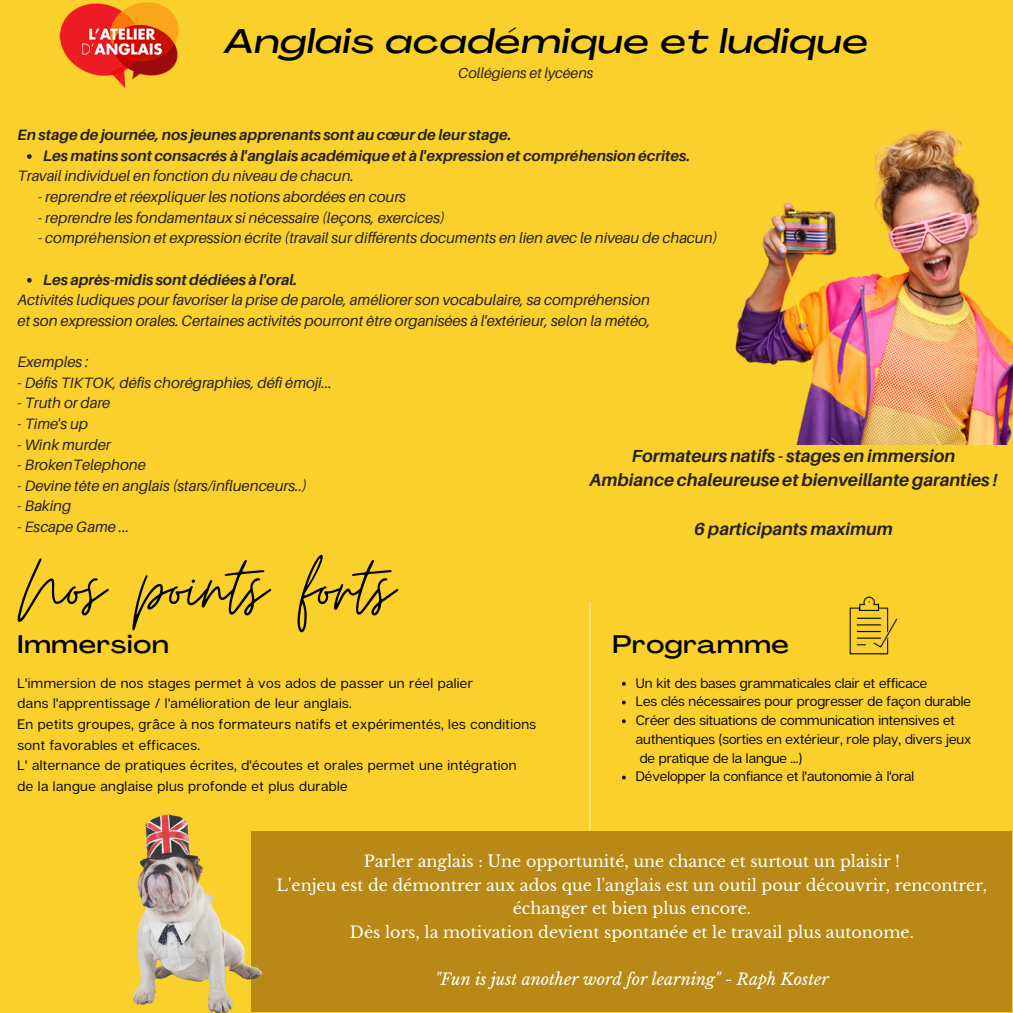
<style>
.page{position:relative;width:1013px;height:1013px;background:#fff}
.page>*{position:absolute;margin:0;border:0;box-sizing:border-box;transform-origin:0 0}
.t1{font:87.75px "Moon Time";color:#000}
.t2{font:italic 500 33.62px "Agrandir Grand";letter-spacing:.03em;color:#000}
.t3{font:500 expanded 25px "Agrandir";letter-spacing:.03em;color:#000}
.t4{font:italic 700 17.5px/24.4px "Aileron";color:#282120;text-align:center}
.t5{font:16px/23.5px "Libre Baskerville";color:#fff;text-align:center}
.t6{font:italic 16px "Libre Baskerville";color:#fff}
.t7{font:italic 15px/20.6px "Aileron";color:#282120}
.t8{font:italic 700 15px "Aileron";color:#282120}
.t9{font:italic 14.38px "Aileron";color:#282120}
.t10{font:13.75px/20.6px "Articulat CF";letter-spacing:.03em;color:#000}
.t11{font:13.75px/18.8px "Articulat CF";color:#000}
</style>
<div class="page">
<div style="left:0;top:0;width:1012px;height:1012px;background:#fad02c"></div>
<svg style="left:27px;top:154px;width:5px;height:5px"></svg>
<svg style="left:27px;top:278px;width:5px;height:4px"></svg>
<svg style="left:589px;top:602px;width:2px;height:229px"></svg>
<img style="left:849px;top:596px;width:49px;height:59px">
<svg style="left:622px;top:719px;width:3px;height:4px"></svg>
<div style="left:251px;top:831px;width:760px;height:180px;background:#b88917"></div>
<img style="left:132px;top:814px;width:136px;height:198px">
<img style="left:59px;top:2px;width:120px;height:86px">
<img style="left:735px;top:128px;width:277px;height:316px">
<h2 class="t2" style="left:225px;top:28px;width:645px">Anglais académique et ludique</h2>
<p class="t9" style="left:458px;top:64px;width:137px">Collégiens et lycéens</p>
<p class="t8" style="left:18px;top:125px;width:495px">En stage de journée, nos jeunes apprenants sont au cœur de leur stage.</p>
<p class="t7" style="left:18px;top:165px;width:338px">Travail individuel en fonction du niveau de chacun.</p>
<p class="t7" style="left:38px;top:186px;width:369px">- reprendre et réexpliquer les notions abordées en cours</p>
<p class="t7" style="left:38px;top:207px;width:408px">- reprendre les fondamentaux si nécessaire (leçons, exercices)</p>
<p class="t7" style="left:38px;top:227px;width:680px">- compréhension et expression écrite (travail sur différents documents en lien avec le niveau de chacun)</p>
<p class="t8" style="left:43px;top:146px;width:648px">Les matins sont consacrés à l'anglais académique et à l'expression et compréhension écrites.</p>
<p class="t8" style="left:43px;top:270px;width:256px">Les après-midis sont dédiées à l'oral.</p>
<p class="t7" style="left:18px;top:289px;width:634px">Activités ludiques pour favoriser la prise de parole, améliorer son vocabulaire, sa compréhension et son expression orales. Certaines activités pourront être organisées à l'extérieur, selon la météo,</p>
<p class="t7" style="left:18px;top:351px;width:73px">Exemples :</p>
<p class="t7" style="left:18px;top:372px;width:316px">- Défis TIKTOK, défis chorégraphies, défi émoji...</p>
<p class="t7" style="left:18px;top:392px;width:94px">- Truth or dare</p>
<p class="t7" style="left:18px;top:413px;width:72px">- Time's up</p>
<p class="t7" style="left:18px;top:434px;width:95px">- Wink murder</p>
<p class="t7" style="left:18px;top:454px;width:130px">- BrokenTelephone</p>
<p class="t7" style="left:18px;top:475px;width:291px">- Devine tête en anglais (stars/influenceurs..)</p>
<p class="t7" style="left:18px;top:495px;width:55px">- Baking</p>
<p class="t7" style="left:18px;top:516px;width:113px">- Escape Game ...</p>
<p class="t4" style="left:589px;top:443px;width:409px">Formateurs natifs - stages en immersion<br>Ambiance chaleureuse et bienveillante garanties !</p>
<p class="t4" style="left:694px;top:516px;width:200px">6 participants maximum</p>
<h1 class="t1" style="left:18px;top:534px;width:378px">Nos points forts</h1>
<h3 class="t3" style="left:18px;top:633px;width:153px">Immersion</h3>
<h3 class="t3" style="left:612px;top:633px;width:178px">Programme</h3>
<p class="t11" style="left:636px;top:673px;width:337px">Un kit des bases grammaticales clair et efficace<br>Les clés nécessaires pour progresser de façon durable Créer des situations de communication intensives et authentiques (sorties en extérieur, role play, divers jeux de pratique de la langue ...)<br>Développer la confiance et l'autonomie à l'oral</p>
<p class="t10" style="left:18px;top:672px;width:520px">L'immersion de nos stages permet à vos ados de passer un réel palier<br>dans l'apprentissage / l'amélioration de leur anglais.<br>En petits groupes, grâce à nos formateurs natifs et expérimentés, les conditions sont favorables et efficaces.<br>L' alternance de pratiques écrites, d'écoutes et orales permet une intégration<br>de la langue anglaise plus profonde et plus durable</p>
<p class="t5" style="left:276px;top:849px;width:712px">Parler anglais : Une opportunité, une chance et surtout un plaisir !<br>L'enjeu est de démontrer aux ados que l'anglais est un outil pour découvrir, rencontrer, échanger et bien plus encore.<br>Dès lors, la motivation devient spontanée et le travail plus autonome.</p>
<p class="t6" style="left:435px;top:969px;width:395px">"Fun is just another word for learning" - Raph Koster</p>
</div>
